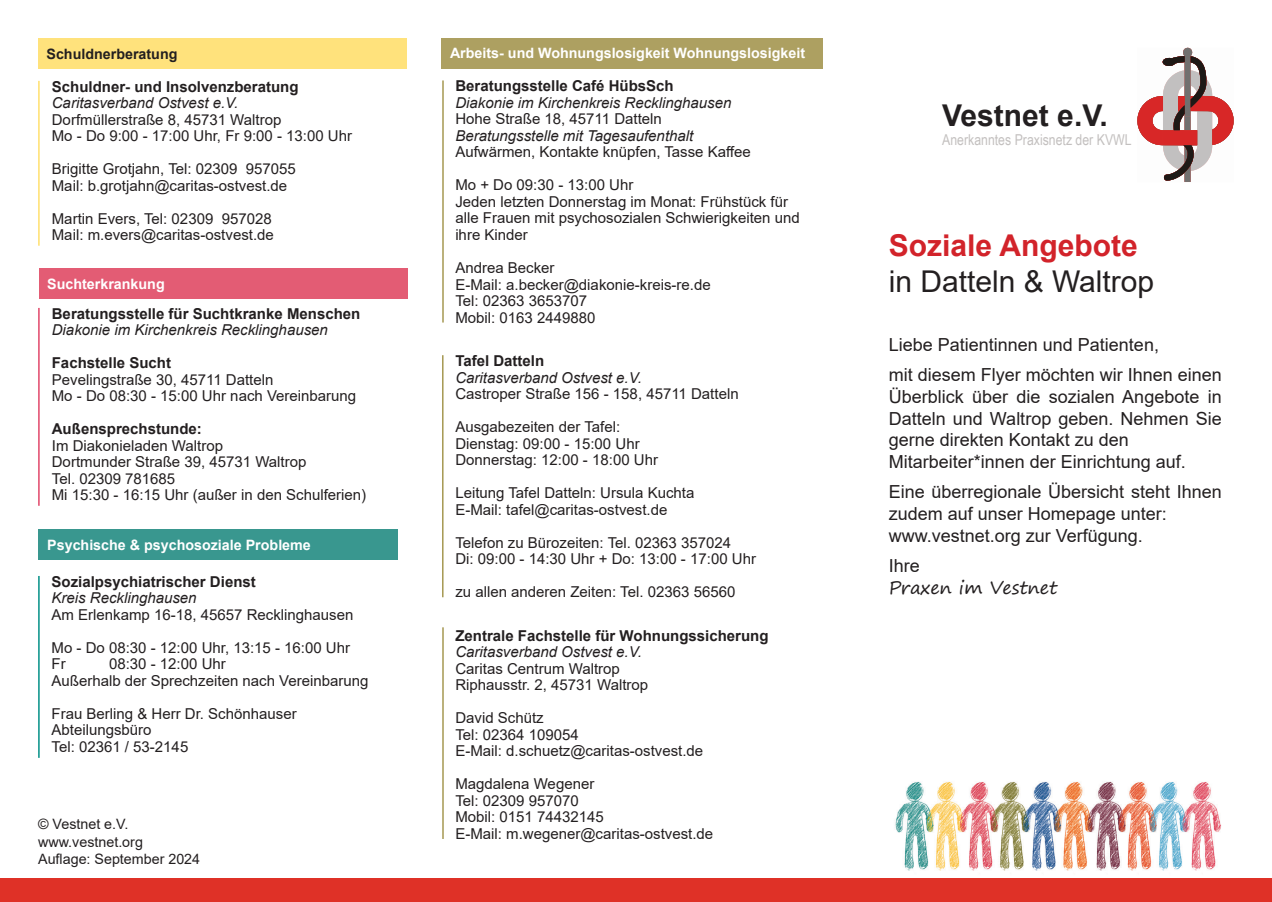
<style>
.page{position:relative;width:1272px;height:902px;background:#fff}
.page>*{position:absolute;margin:0;border:0;box-sizing:border-box;transform-origin:0 0}
.t1{font:30px "Arial";color:#231f20}
.t2{font:700 30px "Arial";color:#d2232a}
.t3{font:700 30px "Arial";color:#231f20}
.t4{font:18px/21.6px "Arial";color:#231f20}
.t5{font:18px "Segoe Print";color:#231f20}
.t6{font:15px/16.5px "Arial";color:#231f20}
.t7{font:700 15px "Arial";color:#231f20}
.t8{font:italic 15px "Arial";color:#231f20}
.t9{font:15px "Arial Narrow";color:#c3c0bf}
.t10{font:700 14.25px "Arial";color:#fff}
.t11{font:14.25px/17.1px "Arial";color:#231f20}
.t12{font:700 14.25px "Arial";color:#231f20}
</style>
<div class="page">
<div style="left:0;top:878px;width:1271px;height:23px;background:#df3127"></div>
<div style="left:441px;top:38px;width:382px;height:31px;background:#ada061"></div>
<div style="left:39px;top:529px;width:359px;height:30px;background:#39978f"></div>
<div style="left:39px;top:268px;width:369px;height:31px;background:#e35c74"></div>
<svg style="left:1137px;top:48px;width:96px;height:134px"></svg>
<img style="left:895px;top:781px;width:326px;height:90px">
<div style="left:38px;top:38px;width:369px;height:31px;background:#ffe27c"></div>
<hr style="left:38px;top:81px;width:2px;height:165px;background:#ffe06c">
<hr style="left:38px;top:308px;width:2px;height:197px;background:#e14769">
<hr style="left:38px;top:576px;width:2px;height:181px;background:#028f86">
<hr style="left:442px;top:80px;width:2px;height:242px;background:#a69852">
<hr style="left:442px;top:355px;width:1px;height:242px;background:#a69852">
<hr style="left:442px;top:627px;width:2px;height:211px;background:#a69852">
<p class="t12" style="left:46px;top:44px;width:132px">Schuldnerberatung</p>
<p class="t7" style="left:52px;top:76px;width:248px">Schuldner- und Insolvenzberatung</p>
<p class="t8" style="left:52px;top:93px;width:188px">Caritasverband Ostvest e.V.</p>
<p class="t6" style="left:52px;top:111px;width:302px">Dorfmüllerstraße 8, 45731 Waltrop<br>Mo - Do 9:00 - 17:00 Uhr, Fr 9:00 - 13:00 Uhr</p>
<p class="t6" style="left:52px;top:161px;width:246px">Brigitte Grotjahn, Tel: 02309 957055<br>Mail: b.grotjahn@caritas-ostvest.de</p>
<p class="t6" style="left:52px;top:210px;width:223px">Martin Evers, Tel: 02309 957028<br>Mail: m.evers@caritas-ostvest.de</p>
<p class="t10" style="left:47px;top:274px;width:119px">Suchterkrankung</p>
<p class="t7" style="left:52px;top:303px;width:310px">Beratungsstelle für Suchtkranke Menschen</p>
<p class="t8" style="left:52px;top:320px;width:277px">Diakonie im Kirchenkreis Recklinghausen</p>
<p class="t7" style="left:52px;top:352px;width:121px">Fachstelle Sucht</p>
<p class="t6" style="left:52px;top:371px;width:306px">Pevelingstraße 30, 45711 Datteln<br>Mo - Do 08:30 - 15:00 Uhr nach Vereinbarung</p>
<p class="t7" style="left:52px;top:418px;width:152px">Außensprechstunde:</p>
<p class="t6" style="left:52px;top:437px;width:316px">Im Diakonieladen Waltrop<br>Dortmunder Straße 39, 45731 Waltrop<br>Tel. 02309 781685<br>Mi 15:30 - 16:15 Uhr (außer in den Schulferien)</p>
<p class="t10" style="left:47px;top:535px;width:265px">Psychische &amp; psychosoziale Probleme</p>
<p class="t7" style="left:51px;top:571px;width:206px">Sozialpsychiatrischer Dienst</p>
<p class="t8" style="left:51px;top:588px;width:147px">Kreis Recklinghausen</p>
<p class="t6" style="left:51px;top:606px;width:303px">Am Erlenkamp 16-18, 45657 Recklinghausen</p>
<p class="t6" style="left:51px;top:639px;width:300px">Mo - Do 08:30 - 12:00 Uhr, 13:15 - 16:00 Uhr<br>Fr</p>
<p class="t6" style="left:51px;top:655px;width:318px;text-indent:58px">08:30 - 12:00 Uhr<br>Außerhalb der Sprechzeiten nach Vereinbarung</p>
<p class="t6" style="left:51px;top:705px;width:247px">Frau Berling &amp; Herr Dr. Schönhauser<br>Abteilungsbüro<br>Tel: 02361 / 53-2145</p>
<p class="t11" style="left:38px;top:815px;width:163px">© Vestnet e.V. www.vestnet.org<br>Auflage: September 2024</p>
<p class="t10" style="left:450px;top:43px;width:356px">Arbeits- und Wohnungslosigkeit Wohnungslosigkeit</p>
<p class="t7" style="left:455px;top:75px;width:220px">Beratungsstelle Café HübsSch</p>
<p class="t8" style="left:455px;top:93px;width:277px">Diakonie im Kirchenkreis Recklinghausen</p>
<p class="t6" style="left:455px;top:111px;width:208px">Hohe Straße 18, 45711 Datteln</p>
<p class="t8" style="left:455px;top:126px;width:239px">Beratungsstelle mit Tagesaufenthalt</p>
<p class="t6" style="left:455px;top:144px;width:297px">Aufwärmen, Kontakte knüpfen, Tasse Kaffee</p>
<p class="t6" style="left:455px;top:177px;width:346px">Mo + Do 09:30 - 13:00 Uhr<br>Jeden letzten Donnerstag im Monat: Frühstück für alle Frauen mit psychosozialen Schwierigkeiten und ihre Kinder</p>
<p class="t6" style="left:455px;top:259px;width:257px">Andrea Becker<br>E-Mail: a.becker@diakonie-kreis-re.de<br>Tel: 02363 3653707<br>Mobil: 0163 2449880</p>
<p class="t7" style="left:455px;top:350px;width:90px">Tafel Datteln</p>
<p class="t8" style="left:455px;top:367px;width:188px">Caritasverband Ostvest e.V.</p>
<p class="t6" style="left:455px;top:385px;width:285px">Castroper Straße 156 - 158, 45711 Datteln</p>
<p class="t6" style="left:455px;top:418px;width:204px">Ausgabezeiten der Tafel:<br>Dienstag: 09:00 - 15:00 Uhr<br>Donnerstag: 12:00 - 18:00 Uhr</p>
<p class="t6" style="left:455px;top:484px;width:241px">Leitung Tafel Datteln: Ursula Kuchta<br>E-Mail: tafel@caritas-ostvest.de</p>
<p class="t6" style="left:455px;top:534px;width:302px">Telefon zu Bürozeiten: Tel. 02363 357024<br>Di: 09:00 - 14:30 Uhr + Do: 13:00 - 17:00 Uhr</p>
<p class="t6" style="left:455px;top:583px;width:281px">zu allen anderen Zeiten: Tel. 02363 56560</p>
<p class="t7" style="left:455px;top:625px;width:315px">Zentrale Fachstelle für Wohnungssicherung</p>
<p class="t8" style="left:455px;top:642px;width:188px">Caritasverband Ostvest e.V.</p>
<p class="t6" style="left:455px;top:660px;width:194px">Caritas Centrum Waltrop<br>Riphausstr. 2, 45731 Waltrop</p>
<p class="t6" style="left:455px;top:709px;width:249px">David Schütz<br>Tel: 02364 109054<br>E-Mail: d.schuetz@caritas-ostvest.de</p>
<p class="t6" style="left:455px;top:775px;width:259px">Magdalena Wegener<br>Tel: 02309 957070<br>Mobil: 0151 74432145<br>E-Mail: m.wegener@caritas-ostvest.de</p>
<h1 class="t3" style="left:942px;top:94px;width:167px">Vestnet e.V.</h1>
<p class="t9" style="left:942px;top:129px;width:191px">Anerkanntes Praxisnetz der KVWL</p>
<h1 class="t2" style="left:888px;top:224px;width:250px">Soziale Angebote</h1>
<h1 class="t1" style="left:888px;top:261px;width:267px">in Datteln &amp; Waltrop</h1>
<p class="t4" style="left:888px;top:329px;width:334px;line-height:30.6px">Liebe Patientinnen und Patienten,<br>mit diesem Flyer möchten wir Ihnen einen</p>
<p class="t4" style="left:888px;top:385px;width:334px">Überblick über die sozialen Angebote in Datteln und Waltrop geben. Nehmen Sie gerne direkten Kontakt zu den Mitarbeiter*innen der Einrichtung auf.</p>
<p class="t4" style="left:888px;top:481px;width:334px">Eine überregionale Übersicht steht Ihnen zudem auf unser Homepage unter: www.vestnet.org zur Verfügung.</p>
<p class="t4" style="left:888px;top:555px;width:33px">Ihre</p>
<p class="t5" style="left:888px;top:571px;width:170px">Praxen im Vestnet</p>
</div>
